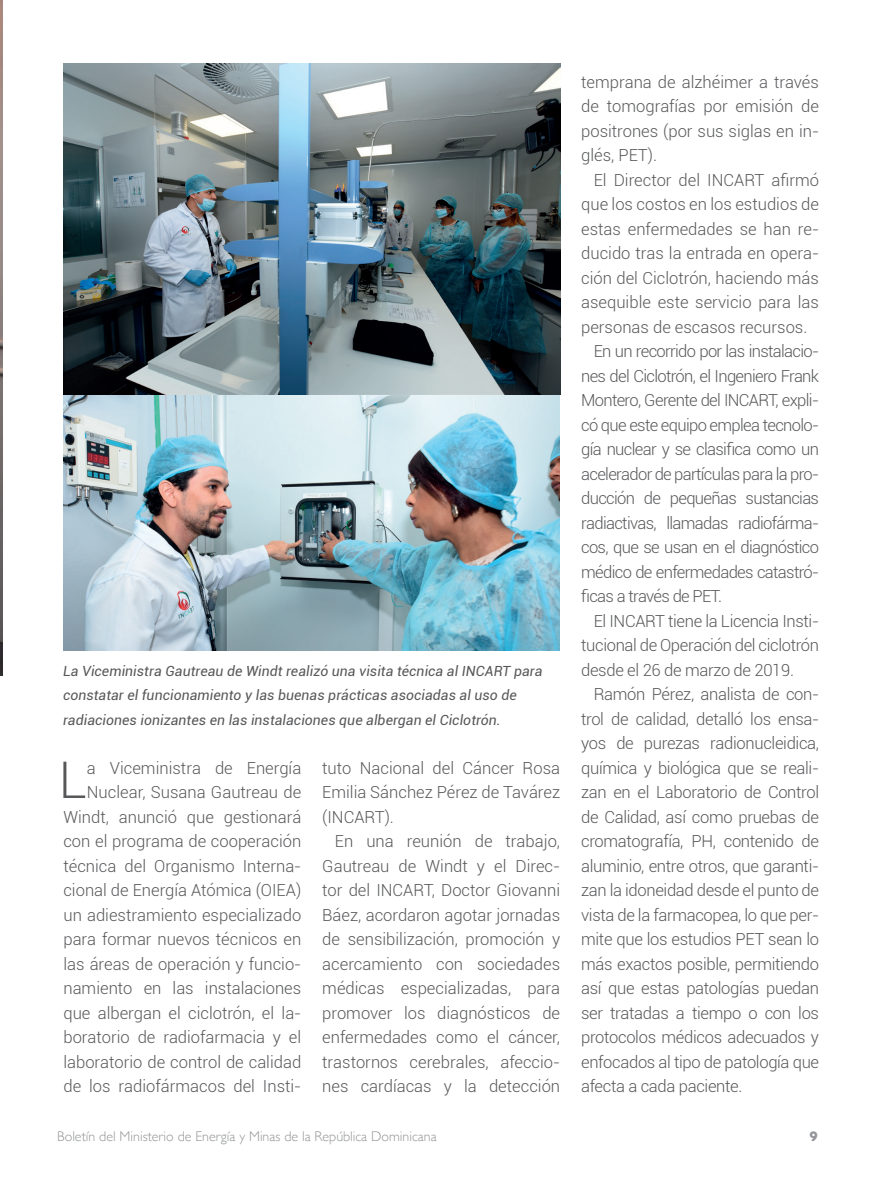
<style>
.page{position:relative;width:882px;height:1197px;background:#fff}
.page>*{position:absolute;margin:0;border:0;box-sizing:border-box;transform-origin:0 0}
.t1{font:300 51.1px "Roboto";color:#57585a}
.t2{font:300 16.62px/24.5px "Roboto";letter-spacing:-.02em;color:#57585a;text-align:justify}
.t3{font:300 16.62px/24.5px "Roboto";color:#57585a;text-align:right}
.t4{font:300 16.62px "Roboto";letter-spacing:-.04em;color:#57585a}
.t5{font:italic 14px/24.5px "Roboto";letter-spacing:.005em;color:#57585a}
.t6{font:300 14px "Gill Sans";color:#939598}
.t7{font:700 14px "Gill Sans";color:#939598}
</style>
<div class="page">
<img style="left:63px;top:63px;width:497px;height:588px">
<img style="left:0;top:0;width:3px;height:676px">
<p class="t5" style="left:63px;top:658px;width:481px">La Viceministra Gautreau de Windt realizó una visita técnica al INCART para constatar el funcionamiento y las buenas prácticas asociadas al uso de radiaciones ionizantes en las instalaciones que albergan el Ciclotrón.</p>
<p class="t3" style="left:63px;top:756px;width:239px">a Viceministra de Energía<br>Nuclear, Susana Gautreau de<br>Windt, anunció que gestionará con el programa de cooperación técnica del Organismo Interna&shy;cional de Energía Atómica (OIEA) un adiestramiento especializado para formar nuevos técnicos en las áreas de operación y funcio&shy;namiento en las instalaciones que albergan el ciclotrón, el la&shy;boratorio de radiofarmacia y el laboratorio de control de calidad de los radiofármacos del Insti-</p>
<p class="t2" style="left:322px;top:756px;width:239px">tuto Nacional del Cáncer Rosa Emilia Sánchez Pérez de Tavárez (INCART).</p>
<h1 class="t1" style="left:59px;top:751px;width:30px">L</h1>
<p class="t2" style="left:322px;top:829px;width:239px;text-indent:13px">En una reunión de trabajo, Gautreau de Windt y el Direc&shy;tor del INCART, Doctor Giovanni Báez, acordaron agotar jornadas de sensibilización, promoción y acercamiento con sociedades médicas especializadas, para promover los diagnósticos de enfermedades como el cáncer, trastornos cerebrales, afeccio&shy;nes cardíacas y la detección</p>
<p class="t2" style="left:581px;top:70px;width:239px">temprana de alzhéimer a través de tomografías por emisión de positrones (por sus siglas en in&shy;glés, PET).</p>
<p class="t3" style="left:594px;top:168px;width:227px">El Director del INCART afirmó</p>
<p class="t3" style="left:581px;top:192px;width:239px">que los costos en los estudios de</p>
<p class="t3" style="left:581px;top:217px;width:239px">estas enfermedades se han re-</p>
<p class="t3" style="left:581px;top:241px;width:239px">ducido tras la entrada en opera-</p>
<p class="t3" style="left:581px;top:266px;width:239px">ción del Ciclotrón, haciendo más</p>
<p class="t3" style="left:581px;top:290px;width:239px">asequible este servicio para las</p>
<p class="t3" style="left:581px;top:315px;width:228px">personas de escasos recursos.</p>
<p class="t4" style="left:594px;top:342px;width:227px">En un recorrido por las instalacio-</p>
<p class="t4" style="left:581px;top:366px;width:239px">nes del Ciclotrón, el Ingeniero Frank</p>
<p class="t4" style="left:581px;top:391px;width:239px">Montero, Gerente del INCART, expli-</p>
<p class="t4" style="left:581px;top:415px;width:239px">có que este equipo emplea tecnolo-</p>
<p class="t4" style="left:581px;top:440px;width:239px">gía nuclear y se clasifica como un</p>
<p class="t4" style="left:581px;top:464px;width:239px">acelerador de partículas para la pro-</p>
<p class="t4" style="left:581px;top:489px;width:239px">ducción de pequeñas sustancias</p>
<p class="t4" style="left:581px;top:513px;width:239px">radiactivas, llamadas radiofárma-</p>
<p class="t4" style="left:581px;top:538px;width:239px">cos, que se usan en el diagnóstico</p>
<p class="t4" style="left:581px;top:562px;width:239px">médico de enfermedades catastró-</p>
<p class="t4" style="left:581px;top:587px;width:142px">ficas a través de PET.</p>
<p class="t2" style="left:594px;top:609px;width:227px">El INCART tiene la Licencia Insti-</p>
<p class="t2" style="left:581px;top:633px;width:239px">tucional de Operación del ciclotrón</p>
<p class="t2" style="left:581px;top:658px;width:214px">desde el 26 de marzo de 2019.</p>
<p class="t2" style="left:594px;top:682px;width:227px">Ramón Pérez, analista de con-</p>
<p class="t2" style="left:581px;top:707px;width:239px">trol de calidad, detalló los ensa-</p>
<p class="t2" style="left:581px;top:731px;width:239px">yos de purezas radionucleidica,</p>
<p class="t2" style="left:581px;top:756px;width:239px">química y biológica que se reali-</p>
<p class="t2" style="left:581px;top:780px;width:239px">zan en el Laboratorio de Control</p>
<p class="t2" style="left:581px;top:805px;width:239px">de Calidad, así como pruebas de</p>
<p class="t2" style="left:581px;top:829px;width:239px">cromatografía, PH, contenido de</p>
<p class="t2" style="left:581px;top:854px;width:239px">aluminio, entre otros, que garanti-</p>
<p class="t2" style="left:581px;top:878px;width:239px">zan la idoneidad desde el punto de</p>
<p class="t2" style="left:581px;top:903px;width:239px">vista de la farmacopea, lo que per-</p>
<p class="t2" style="left:581px;top:927px;width:239px">mite que los estudios PET sean lo</p>
<p class="t2" style="left:581px;top:952px;width:239px">más exactos posible, permitiendo</p>
<p class="t2" style="left:581px;top:976px;width:239px">así que estas patologías puedan</p>
<p class="t2" style="left:581px;top:1001px;width:239px">ser tratadas a tiempo o con los</p>
<p class="t2" style="left:581px;top:1025px;width:239px">protocolos médicos adecuados y</p>
<p class="t2" style="left:581px;top:1050px;width:240px">enfocados al tipo de patología que</p>
<p class="t2" style="left:581px;top:1074px;width:163px">afecta a cada paciente.</p>
<p class="t6" style="left:57px;top:1128px;width:381px">Boletín del Ministerio de Energía y Minas de la República Dominicana</p>
<p class="t7" style="left:809px;top:1128px;width:10px">9</p>
</div>
